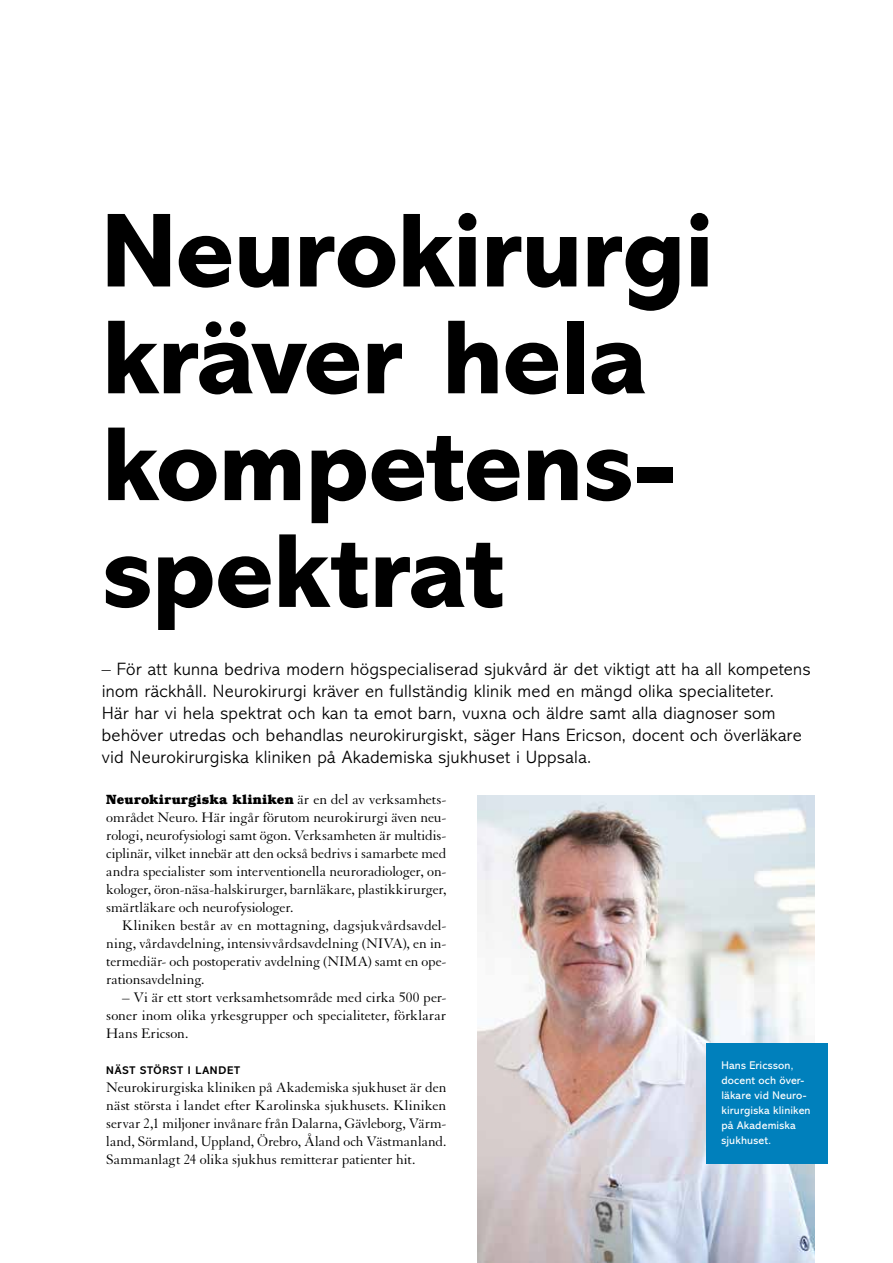
<style>
.page{position:relative;width:893px;height:1263px;background:#fff}
.page>*{position:absolute;margin:0;border:0;box-sizing:border-box;transform-origin:0 0}
.t1{font:800 106.35px/106.8px "Abadi MT Std";letter-spacing:-.01em;color:#000}
.t2{font:300 18px/21.9px "Abadi MT Std";letter-spacing:.015em;color:#000}
.t3{font:15px/18px "Granjon LT Std";letter-spacing:-.01em;color:#000;text-align:justify}
.t4{font:700 13.5px "Bookman Std";letter-spacing:.015em;color:#000}
.t5{font:11.25px/15px "Abadi MT Std";letter-spacing:.015em;color:#fff}
.t6{font:700 11.25px "Abadi MT Std";letter-spacing:.065em;color:#000}
.s1{font-family:"Granjon LT Std";font-weight:400;font-size:15px}
</style>
<div class="page">
<img style="left:477px;top:795px;width:337px;height:468px">
<div style="left:706px;top:1043px;width:122px;height:121px;background:#0080bc"></div>
<h1 class="t1" style="left:102px;top:199px;width:614px">Neurokirurgi kräver hela kompetens&shy;spektrat</h1>
<p class="t2" style="left:102px;top:658px;width:710px">– För att kunna bedriva modern högspecialiserad sjukvård är det viktigt att ha all kompetens inom räckhåll. Neurokirurgi kräver en fullständig klinik med en mängd olika specialiteter.<br>Här har vi hela spektrat och kan ta emot barn, vuxna och äldre samt alla diagnoser som behöver utredas och behandlas neurokirurgiskt, säger Hans Ericson, docent och överläkare vid Neurokirurgiska kliniken på Akademiska sjukhuset i Uppsala.</p>
<p class="t4" style="left:106px;top:791px;width:342px">Neurokirurgiska kliniken <span class="s1">är en del av verksamhets-</span></p>
<p class="t3" style="left:106px;top:809px;width:342px">området Neuro. Här ingår förutom neurokirurgi även neu&shy;rologi, neurofysiologi samt ögon. Verksamheten är multidis&shy;ciplinär, vilket innebär att den också bedrivs i samarbete med andra specialister som interventionella neuroradiologer, on&shy;kologer, öron-näsa-halskirurger, barnläkare, plastikkirurger, smärtläkare och neurofysiologer.</p>
<p class="t3" style="left:106px;top:917px;width:342px;text-indent:16px">Kliniken består av en mottagning, dagsjukvårdsavdel&shy;ning, vårdavdelning, intensivvårdsavdelning (NIVA), en in&shy;termediär- och postoperativ avdelning (NIMA) samt en ope&shy;rationsavdelning.</p>
<p class="t3" style="left:106px;top:989px;width:342px;text-indent:16px">– Vi är ett stort verksamhetsområde med cirka 500 per&shy;soner inom olika yrkesgrupper och specialiteter, förklarar Hans Ericson.</p>
<p class="t6" style="left:106px;top:1064px;width:135px">NÄST STÖRST I LANDET</p>
<p class="t3" style="left:106px;top:1079px;width:342px">Neurokirurgiska kliniken på Akademiska sjukhuset är den näst största i landet efter Karolinska sjukhusets. Kliniken servar 2,1 miljoner invånare från Dalarna, Gävleborg, Värm&shy;land, Sörmland, Uppland, Örebro, Åland och Västmanland.<br>Sammanlagt 24 olika sjukhus remitterar patienter hit.</p>
<p class="t5" style="left:721px;top:1058px;width:91px">Hans Ericsson, docent och över&shy;läkare vid Neuro&shy;kirurgiska kliniken på Akademiska sjukhuset.</p>
</div>
